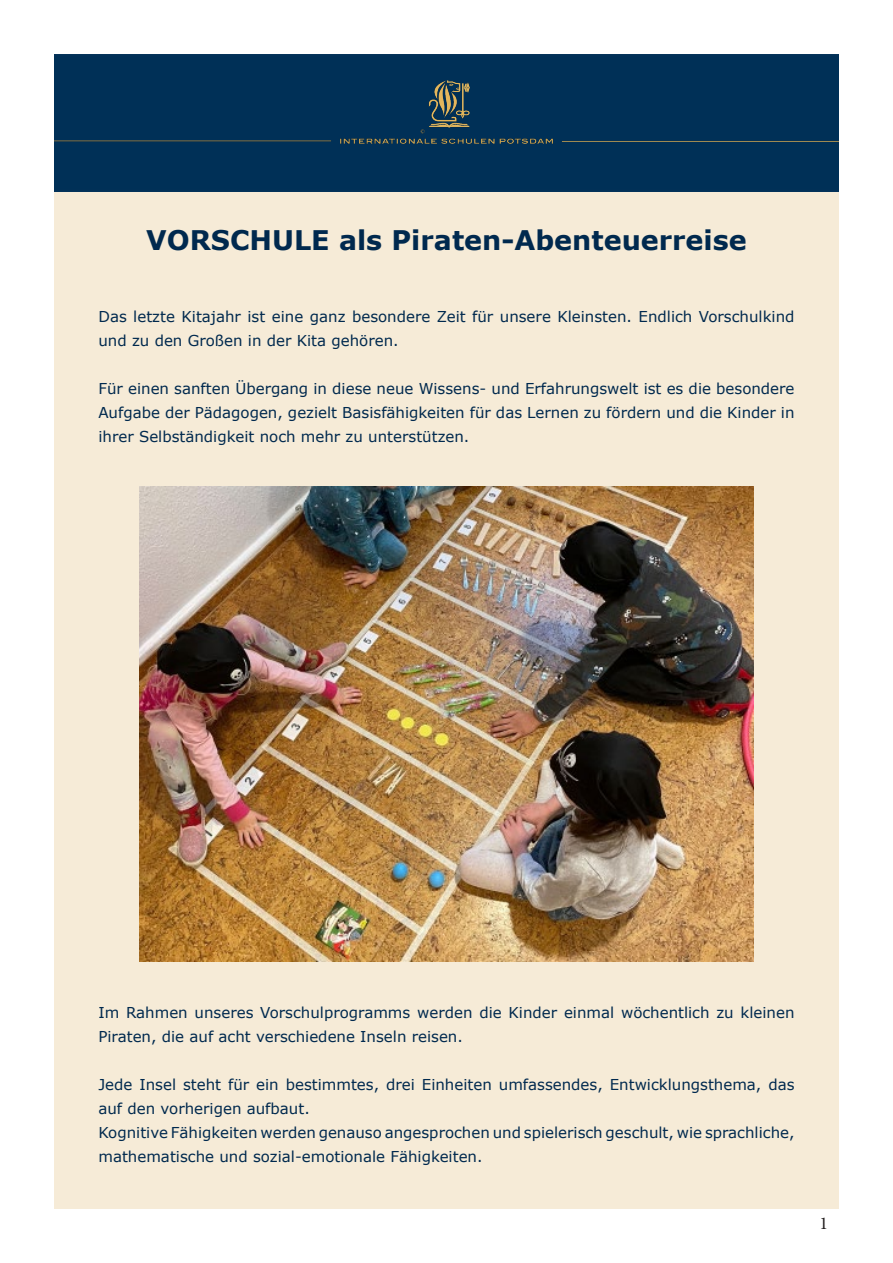
<style>
.page{position:relative;width:893px;height:1263px;background:#fff}
.page>*{position:absolute;margin:0;border:0;box-sizing:border-box;transform-origin:0 0}
.t1{font:700 27px "Verdana";color:#00294e}
.t2{font:18px "Minion Pro";color:#231f20}
.t3{font:15px/24px "Verdana";color:#00294e}
</style>
<div class="page">
<div style="left:54px;top:192px;width:785px;height:1017px;background:#f6ebd7"></div>
<div style="left:54px;top:54px;width:784px;height:138px;background:#003057"></div>
<div style="left:54px;top:72px;width:784px;height:102px;background:#003057"></div>
<img style="left:139px;top:487px;width:615px;height:474px">
<p class="t1" style="left:146px;top:223px;width:602px">VORSCHULE als Piraten-Abenteuerreise</p>
<p class="t3" style="left:98px;top:305px;width:698px">Das letzte Kitajahr ist eine ganz besondere Zeit für unsere Kleinsten. Endlich Vorschulkind und zu den Großen in der Kita gehören.</p>
<p class="t3" style="left:98px;top:377px;width:698px;text-align:justify">Für einen sanften Übergang in diese neue Wissens- und Erfahrungswelt ist es die besondere Aufgabe der Pädagogen, gezielt Basisfähigkeiten für das Lernen zu fördern und die Kinder in ihrer Selbständigkeit noch mehr zu unterstützen.</p>
<p class="t3" style="left:98px;top:1001px;width:698px">Im Rahmen unseres Vorschulprogramms werden die Kinder einmal wöchentlich zu kleinen<br>Piraten, die auf acht verschiedene Inseln reisen.</p>
<p class="t3" style="left:98px;top:1073px;width:698px">Jede Insel steht für ein bestimmtes, drei Einheiten umfassendes, Entwicklungsthema, das auf den vorherigen aufbaut.</p>
<p class="t3" style="left:98px;top:1121px;width:698px">Kognitive Fähigkeiten werden genauso angesprochen und spielerisch geschult, wie sprachliche, mathematische und sozial-emotionale Fähigkeiten.</p>
<p class="t2" style="left:820px;top:1211px;width:10px">1</p>
</div>
